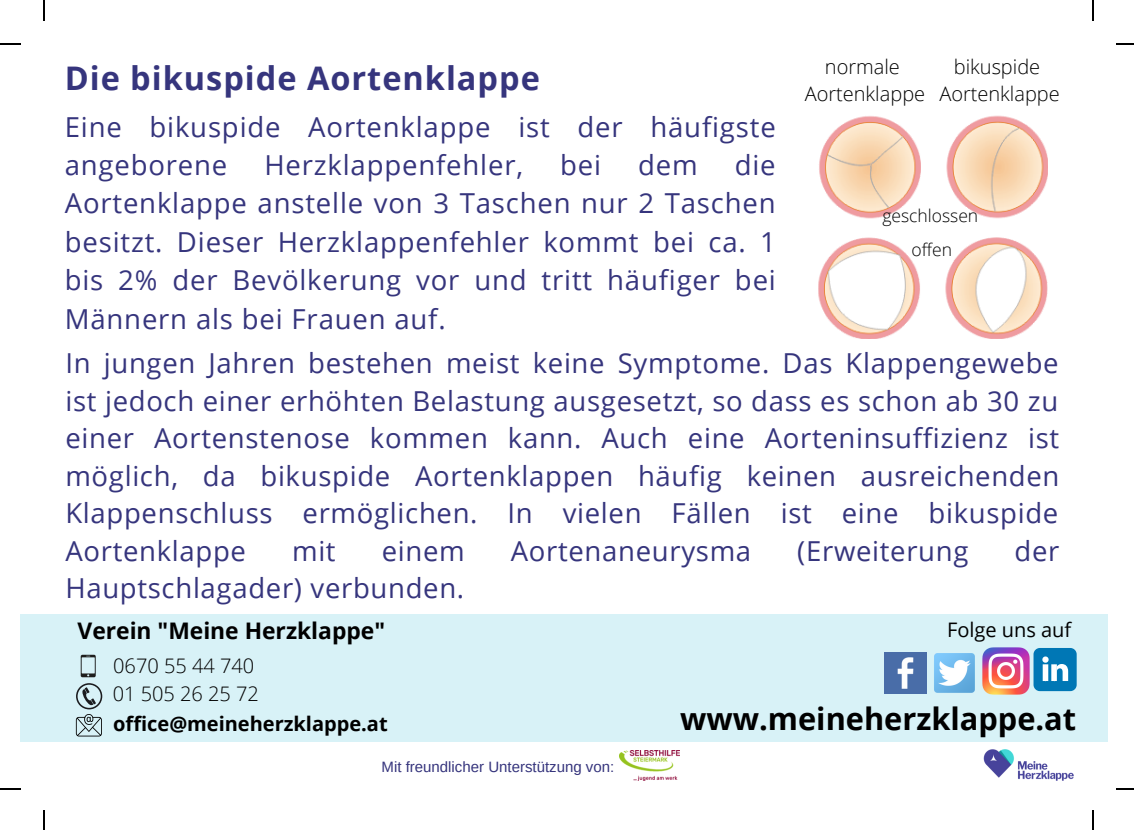
<style>
.page{position:relative;width:1134px;height:830px;background:#fff}
.page>*{position:absolute;margin:0;border:0;box-sizing:border-box;transform-origin:0 0}
.t1{font:700 32.5px "Open Sans";letter-spacing:.03em;color:#36357d}
.t2{font:700 30.75px "Open Sans";color:#000}
.t3{font:27.5px/38.2px "Open Sans";letter-spacing:.03em;color:#36357d;text-align:justify}
.t4{font:700 22.75px "Open Sans";color:#000}
.t5{font:300 20px/26.8px "Open Sans";color:#000;text-align:center}
.t6{font:700 20px "Open Sans";color:#000}
.t7{font:20px "Open Sans";color:#000}
.t8{font:300 17.5px/33.8px "Open Sans";color:#000;text-align:center}
.t9{font:15px "Arimo";color:#36357d}
</style>
<div class="page">
<div style="left:21px;top:613px;width:1085px;height:128px;background:#d8f2f7"></div>
<img style="left:934px;top:653px;width:41px;height:40px">
<img style="left:982px;top:648px;width:47px;height:46px">
<img style="left:884px;top:652px;width:41px;height:41px">
<svg style="left:1033px;top:648px;width:43px;height:43px;background:#3392c3"></svg>
<img style="left:619px;top:750px;width:60px;height:30px">
<svg style="left:81px;top:654px;width:15px;height:23px"></svg>
<svg style="left:76px;top:683px;width:26px;height:53px"></svg>
<img style="left:970px;top:741px;width:115px;height:40px">
<img style="left:818px;top:115px;width:229px;height:224px">
<hr style="left:43px;top:0;width:2px;height:21px;background:#000">
<hr style="left:0;top:43px;width:21px;height:2px;background:#000">
<hr style="left:1091px;top:0;width:2px;height:21px;background:#000">
<svg style="left:1116px;top:43px;width:17px;height:2px"></svg>
<svg style="left:43px;top:810px;width:2px;height:19px"></svg>
<svg style="left:0;top:788px;width:21px;height:1px"></svg>
<svg style="left:1092px;top:810px;width:1px;height:19px"></svg>
<svg style="left:1116px;top:788px;width:17px;height:1px"></svg>
<p class="t1" style="left:65px;top:55px;width:476px">Die bikuspide Aortenklappe</p>
<p class="t3" style="left:65px;top:107px;width:712px">Eine bikuspide Aortenklappe ist der häufigste angeborene</p>
<p class="t3" style="left:264px;top:145px;width:260px">Herzklappenfehler,</p>
<p class="t3" style="left:560px;top:145px;width:42px">bei</p>
<p class="t3" style="left:638px;top:145px;width:61px">dem</p>
<p class="t3" style="left:65px;top:145px;width:712px;text-indent:670px">die Aortenklappe anstelle von 3 Taschen nur 2 Taschen besitzt. Dieser Herzklappenfehler kommt bei ca. 1 bis 2% der Bevölkerung vor und tritt häufiger bei Männern als bei Frauen auf.</p>
<p class="t5" style="left:804px;top:53px;width:122px">normale<br>Aortenklappe</p>
<p class="t5" style="left:939px;top:53px;width:122px">bikuspide<br>Aortenklappe</p>
<p class="t8" style="left:882px;top:198px;width:97px">geschlossen offen</p>
<p class="t3" style="left:65px;top:343px;width:995px;line-height:37.5px">In jungen Jahren bestehen meist keine Symptome. Das Klappengewebe ist jedoch einer erhöhten Belastung ausgesetzt, so dass es schon ab 30 zu einer Aortenstenose kommen kann. Auch eine Aorteninsuffizienz ist möglich, da bikuspide Aortenklappen häufig keinen ausreichenden Klappenschluss ermöglichen. In vielen Fällen ist eine bikuspide Aortenklappe</p>
<p class="t3" style="left:292px;top:531px;width:45px">mit</p>
<p class="t3" style="left:381px;top:531px;width:84px">einem</p>
<p class="t3" style="left:510px;top:531px;width:242px">Aortenaneurysma</p>
<p class="t3" style="left:797px;top:531px;width:173px">(Erweiterung</p>
<p class="t3" style="left:1014px;top:531px;width:46px">der</p>
<p class="t3" style="left:65px;top:568px;width:400px">Hauptschlagader) verbunden.</p>
<p class="t4" style="left:77px;top:614px;width:309px">Verein "Meine Herzklappe"</p>
<p class="t5" style="left:113px;top:651px;width:148px;line-height:28px;text-align:left">0670 55 44 740<br>01 505 26 25 72</p>
<p class="t6" style="left:113px;top:709px;width:276px">office@meineherzklappe.at</p>
<p class="t9" style="left:381px;top:758px;width:234px">Mit freundlicher Unterstützung von:</p>
<p class="t7" style="left:946px;top:615px;width:126px">Folge uns auf</p>
<p class="t2" style="left:680px;top:696px;width:397px">www.meineherzklappe.at</p>
</div>
